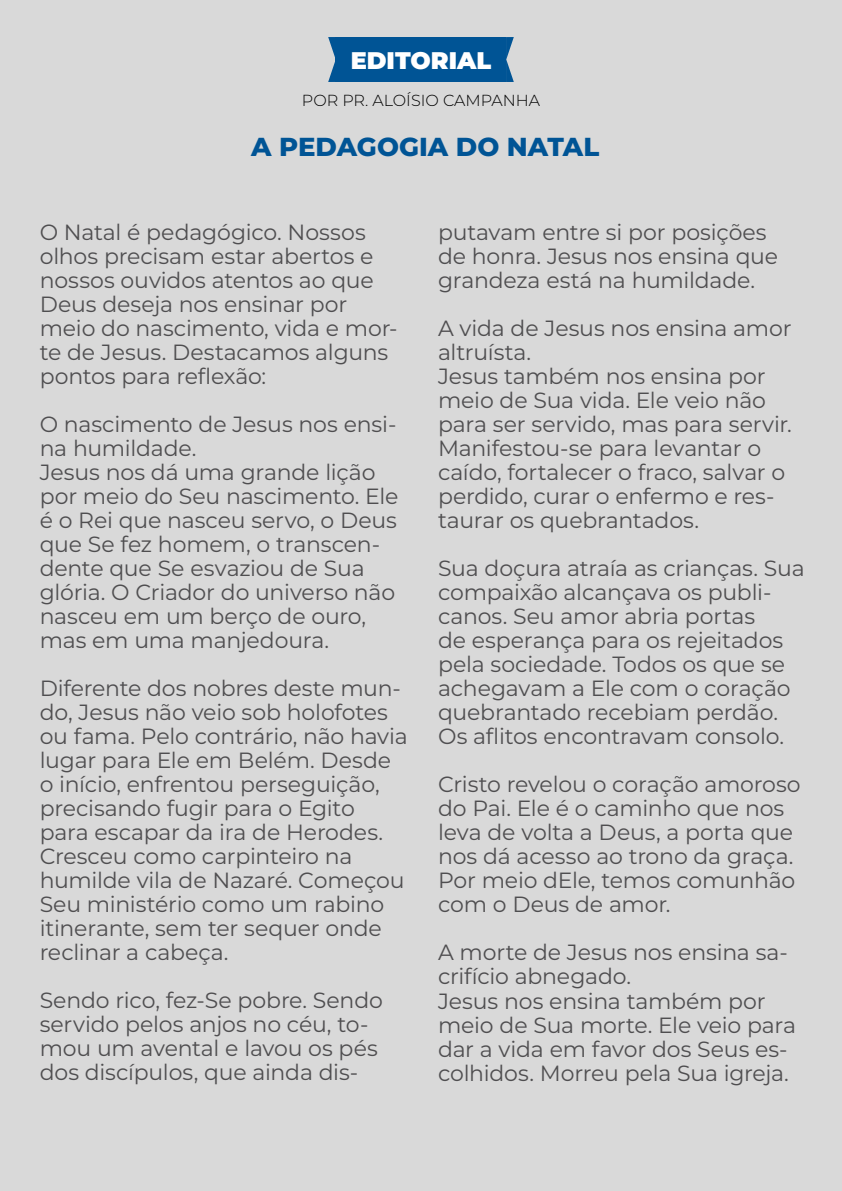
<style>
.page{position:relative;width:842px;height:1191px;background:#d9d9d9}
.page>*{position:absolute;margin:0;border:0;box-sizing:border-box;transform-origin:0 0}
.t1{font:800 26px "Montserrat";color:#005495}
.t2{font:900 24px "Montserrat";color:#fff}
.t3{font:22px/24px "Montserrat";letter-spacing:-.01em;color:#4f4e50}
.t4{font:300 16px "Montserrat";color:#000}
</style>
<div class="page">
<div style="left:336px;top:37px;width:170px;height:45px;background:#005495"></div>
<svg style="left:328px;top:37px;width:8px;height:45px"></svg>
<svg style="left:506px;top:37px;width:8px;height:45px"></svg>
<p class="t2" style="left:351px;top:43px;width:142px">EDITORIAL</p>
<p class="t4" style="left:302px;top:89px;width:240px">POR PR. ALOÍSIO CAMPANHA</p>
<p class="t1" style="left:251px;top:128px;width:350px">A PEDAGOGIA DO NATAL</p>
<p class="t3" style="left:40px;top:219px;width:359px">O Natal é pedagógico. Nossos olhos precisam estar abertos e nossos ouvidos atentos ao que<br>Deus deseja nos ensinar por meio do nascimento, vida e mor&shy;te de Jesus. Destacamos alguns pontos para reflexão:</p>
<p class="t3" style="left:40px;top:411px;width:360px">O nascimento de Jesus nos ensi&shy;na humildade.<br>Jesus nos dá uma grande lição por meio do Seu nascimento. Ele é o Rei que nasceu servo, o Deus que Se fez homem, o transcen&shy;dente que Se esvaziou de Sua glória. O Criador do universo não nasceu em um berço de ouro, mas em uma manjedoura.</p>
<p class="t3" style="left:40px;top:675px;width:370px">Diferente dos nobres deste mun&shy;do, Jesus não veio sob holofotes ou fama. Pelo contrário, não havia lugar para Ele em Belém. Desde o início, enfrentou perseguição, precisando fugir para o Egito para escapar da ira de Herodes.<br>Cresceu como carpinteiro na humilde vila de Nazaré. Começou<br>Seu ministério como um rabino itinerante, sem ter sequer onde reclinar a cabeça.</p>
<p class="t3" style="left:40px;top:987px;width:345px">Sendo rico, fez-Se pobre. Sendo servido pelos anjos no céu, to&shy;mou um avental e lavou os pés dos discípulos, que ainda dis-</p>
<p class="t3" style="left:438px;top:219px;width:342px">putavam entre si por posições de honra. Jesus nos ensina que grandeza está na humildade.</p>
<p class="t3" style="left:438px;top:315px;width:355px">A vida de Jesus nos ensina amor altruísta.<br>Jesus também nos ensina por meio de Sua vida. Ele veio não para ser servido, mas para servir.<br>Manifestou-se para levantar o caído, fortalecer o fraco, salvar o perdido, curar o enfermo e res&shy;taurar os quebrantados.</p>
<p class="t3" style="left:438px;top:556px;width:368px">Sua doçura atraía as crianças. Sua compaixão alcançava os publi&shy;canos. Seu amor abria portas<br>de esperança para os rejeitados pela sociedade. Todos os que se achegavam a Ele com o coração quebrantado recebiam perdão.<br>Os aflitos encontravam consolo.</p>
<p class="t3" style="left:438px;top:772px;width:364px">Cristo revelou o coração amoroso do Pai. Ele é o caminho que nos leva de volta a Deus, a porta que nos dá acesso ao trono da graça.<br>Por meio dEle, temos comunhão com o Deus de amor.</p>
<p class="t3" style="left:438px;top:940px;width:360px">A morte de Jesus nos ensina sa&shy;crifício abnegado.<br>Jesus nos ensina também por meio de Sua morte. Ele veio para dar a vida em favor dos Seus es&shy;colhidos. Morreu pela Sua igreja.</p>
</div>
